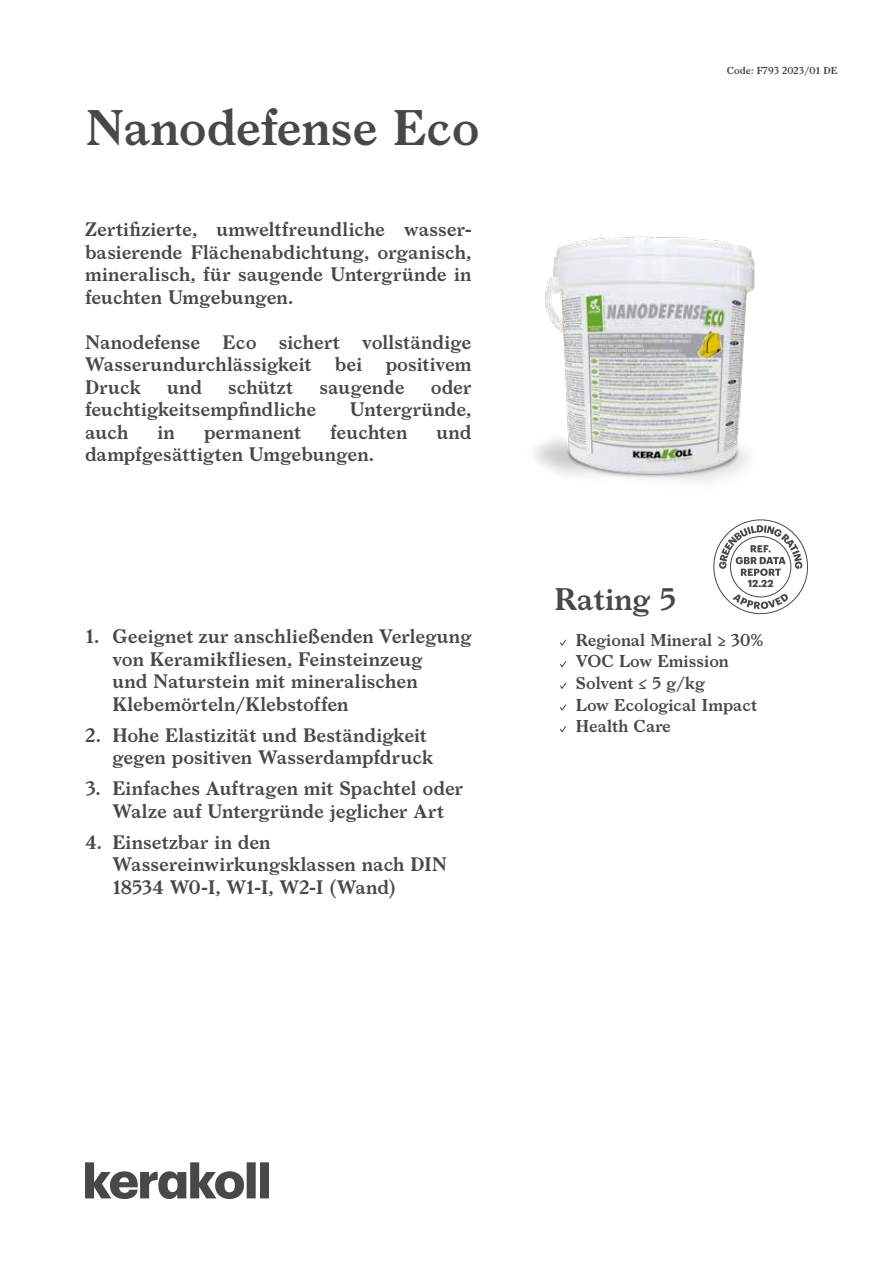
<style>
.page{position:relative;width:893px;height:1263px;background:#fff}
.page>*{position:absolute;margin:0;border:0;box-sizing:border-box;transform-origin:0 0}
.t1{font:600 48px "Larish Neue";letter-spacing:-.01em;color:#474949}
.t2{font:600 30px "Larish Neue";color:#474949}
.t3{font:600 18.75px/22.5px "Larish Neue";color:#474949}
.t4{font:600 16.5px/21.6px "Larish Neue";color:#474949}
.t5{font:700 10.05px "Graphik";color:#474949}
.t6{font:600 9.75px "Larish Neue";color:#474949}
</style>
<div class="page">
<svg style="left:713px;top:519px;width:95px;height:95px"></svg>
<svg style="left:85px;top:1162px;width:184px;height:37px"></svg>
<svg style="left:559px;top:639px;width:8px;height:7px"></svg>
<svg style="left:559px;top:661px;width:8px;height:7px"></svg>
<svg style="left:560px;top:682px;width:7px;height:7px"></svg>
<svg style="left:559px;top:704px;width:8px;height:7px"></svg>
<svg style="left:559px;top:726px;width:8px;height:7px"></svg>
<img style="left:535px;top:236px;width:220px;height:245px">
<h1 class="t1" style="left:85px;top:91px;width:396px">Nanodefense Eco</h1>
<p class="t3" style="left:85px;top:217px;width:388px;text-align:justify">Zertifizierte, umweltfreundliche wasser&shy;basierende Flächenabdichtung, organisch, mineralisch, für saugende Untergründe in feuchten Umgebungen.</p>
<p class="t3" style="left:85px;top:329px;width:388px;text-align:justify">Nanodefense Eco sichert vollständige Wasserundurchlässigkeit bei positivem Druck</p>
<p class="t3" style="left:167px;top:374px;width:36px">und</p>
<p class="t3" style="left:228px;top:374px;width:67px">schützt</p>
<p class="t3" style="left:319px;top:374px;width:87px">saugende</p>
<p class="t3" style="left:431px;top:374px;width:42px">oder</p>
<p class="t3" style="left:85px;top:397px;width:233px">feuchtigkeitsempfindliche</p>
<p class="t3" style="left:350px;top:397px;width:123px">Untergründe,</p>
<p class="t3" style="left:85px;top:419px;width:45px">auch</p>
<p class="t3" style="left:157px;top:419px;width:19px">in</p>
<p class="t3" style="left:204px;top:419px;width:99px">permanent</p>
<p class="t3" style="left:330px;top:419px;width:79px">feuchten</p>
<p class="t3" style="left:437px;top:419px;width:36px">und</p>
<p class="t3" style="left:85px;top:442px;width:291px">dampfgesättigten Umgebungen.</p>
<p class="t3" style="left:112px;top:624px;width:361px;text-indent:-27px">1. Geeignet zur anschließenden Verlegung von Keramikfliesen, Feinsteinzeug<br>und Naturstein mit mineralischen Klebemörteln/Klebstoffen</p>
<p class="t3" style="left:112px;top:722px;width:323px;text-indent:-27px">2. Hohe Elastizität und Beständigkeit gegen positiven Wasserdampfdruck</p>
<p class="t3" style="left:85px;top:776px;width:379px;text-align:center">3. Einfaches Auftragen mit Spachtel oder<br>Walze auf Untergründe jeglicher Art</p>
<p class="t3" style="left:112px;top:829px;width:336px;text-indent:-27px">4. Einsetzbar in den<br>Wassereinwirkungsklassen nach DIN<br>18534 W0-I, W1-I, W2-I (Wand)</p>
<p class="t6" style="left:727px;top:63px;width:112px">Code: F793 2023/01 DE</p>
<p class="t5" style="left:748px;top:575px;width:27px">12.22</p>
<h2 class="t2" style="left:554px;top:576px;width:123px">Rating 5</h2>
<p class="t4" style="left:576px;top:628px;width:189px">Regional Mineral ≥ 30%<br>VOC Low Emission<br>Solvent ≤ 5 g/kg<br>Low Ecological Impact<br>Health Care</p>
</div>
